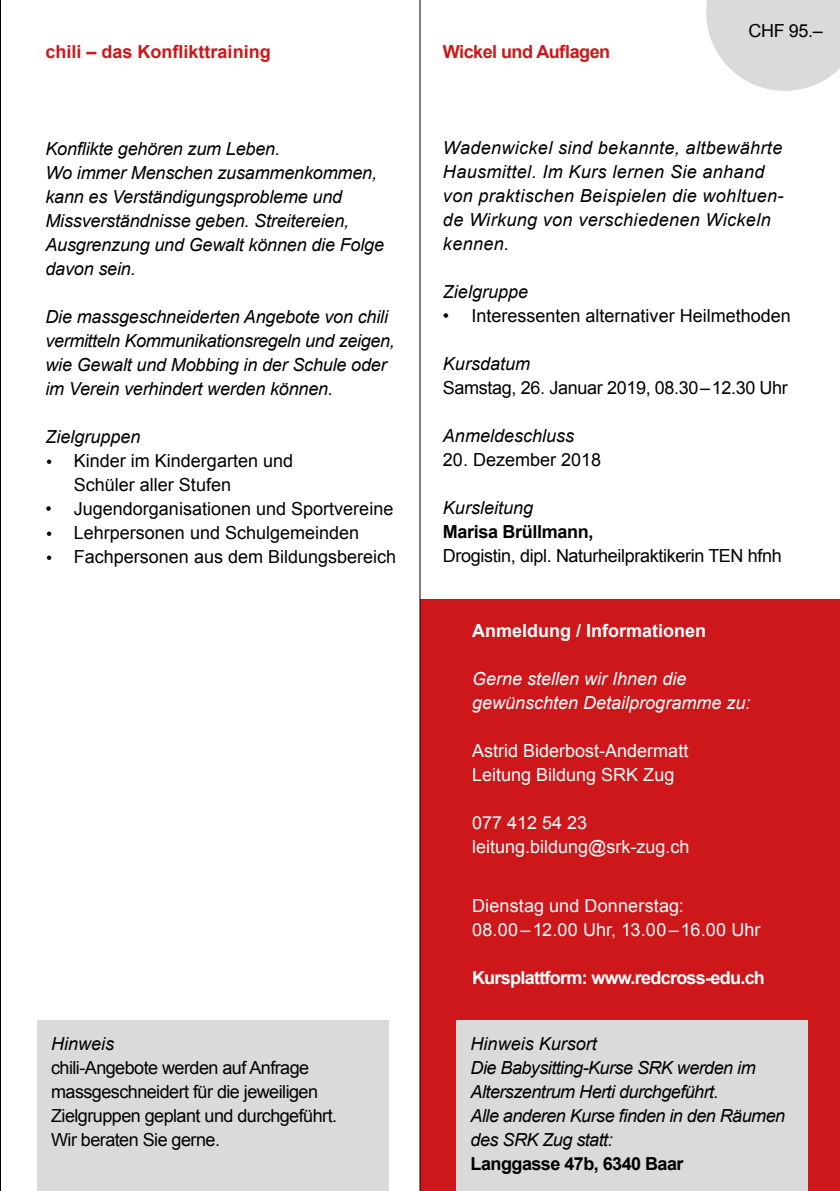
<style>
.page{position:relative;width:840px;height:1191px;background:#fff}
.page>*{position:absolute;margin:0;border:0;box-sizing:border-box;transform-origin:0 0}
.t1{font:italic 18px/24px "Arial";letter-spacing:-.01em;color:#000}
.t2{font:18px/24px "Arial";color:#000}
.t3{font:italic 18px/24px "Arial";letter-spacing:.02em;color:#000}
.t4{font:18px/24px "Arial";color:#fff}
.t5{font:italic 18px/24px "Arial";letter-spacing:-.03em;color:#000}
.t6{font:18px/24px "Arial";letter-spacing:-.03em;color:#000}
.t7{font:18px "Arial";letter-spacing:-.02em;color:#000}
.t8{font:italic 18px/24px "Arial";color:#fff}
.t9{font:700 18px "Arial";letter-spacing:-.03em;color:#000}
.t10{font:700 18px "Arial";letter-spacing:-.04em;color:#fff}
.t11{font:700 18px "Arial";color:#cd171a}
.t12{font:700 18px "Arial";color:#fff}
.t13{font:700 18px "Arial";letter-spacing:-.03em;color:#cd171a}
.s1{font-family:"The Sans"}
</style>
<div class="page">
<svg style="left:706px;top:0;width:133px;height:91px;background:#dfdfdf"></svg>
<div style="left:420px;top:599px;width:419px;height:592px;background:#cd171a"></div>
<div style="left:37px;top:1020px;width:351px;height:171px;background:#dadada"></div>
<div style="left:455px;top:1020px;width:352px;height:171px;background:#dadada"></div>
<hr style="left:419px;top:0;width:1px;height:1191px;background:#000">
<hr style="left:0;top:0;width:1px;height:1191px;background:#000">
<p class="t11" style="left:45px;top:42px;width:227px">chili – das Konflikttraining</p>
<p class="t1" style="left:45px;top:136px;width:340px">Konflikte gehören zum Leben.<br>Wo immer Menschen zusammenkommen, kann es Verständigungsprobleme und<br>Missverständnisse geben. Streitereien,<br>Ausgrenzung und Gewalt können die Folge davon sein.</p>
<p class="t1" style="left:45px;top:304px;width:351px">Die massgeschneiderten Angebote von chili vermitteln Kommunikationsregeln und zeigen, wie Gewalt und Mobbing in der Schule oder im Verein verhindert werden können.</p>
<p class="t1" style="left:45px;top:424px;width:97px">Zielgruppen</p>
<p class="t2" style="left:74px;top:448px;width:221px;text-indent:-28px"><span class="s1">•</span> Kinder im Kindergarten und<br>Schüler aller Stufen</p>
<p class="t2" style="left:45px;top:496px;width:349px">• Jugendorganisationen und Sportvereine</p>
<p class="t2" style="left:45px;top:520px;width:315px"><span class="s1">•</span> Lehrpersonen und Schulgemeinden</p>
<p class="t2" style="left:45px;top:544px;width:352px"><span class="s1">•</span> Fachpersonen aus dem Bildungsbereich</p>
<p class="t1" style="left:51px;top:1031px;width:64px">Hinweis</p>
<p class="t6" style="left:51px;top:1055px;width:287px">chili-Angebote werden auf Anfrage massgeschneidert für die jeweiligen Zielgruppen geplant und durchgeführt.<br>Wir beraten Sie gerne.</p>
<p class="t13" style="left:442px;top:42px;width:169px">Wickel und Auflagen</p>
<p class="t2" style="left:748px;top:19px;width:76px">CHF 95.–</p>
<p class="t3" style="left:442px;top:136px;width:342px">Wadenwickel sind bekannte, altbewährte Hausmittel. Im Kurs lernen Sie anhand von praktischen Beispielen die wohltuen&shy;de Wirkung von verschiedenen Wickeln kennen.</p>
<p class="t1" style="left:442px;top:280px;width:87px">Zielgruppe</p>
<p class="t2" style="left:442px;top:304px;width:349px">• Interessenten alternativer Heilmethoden</p>
<p class="t1" style="left:442px;top:352px;width:89px">Kursdatum</p>
<p class="t7" style="left:442px;top:378px;width:346px">Samstag, 26. Januar 2019, 08.30–12.30 Uhr</p>
<p class="t1" style="left:442px;top:424px;width:133px">Anmeldeschluss</p>
<p class="t2" style="left:442px;top:448px;width:160px">20. Dezember 2018</p>
<p class="t1" style="left:442px;top:496px;width:92px">Kursleitung</p>
<p class="t9" style="left:442px;top:522px;width:152px">Marisa Brüllmann,</p>
<p class="t7" style="left:442px;top:546px;width:340px">Drogistin, dipl. Naturheilpraktikerin TEN hfnh</p>
<p class="t12" style="left:472px;top:620px;width:236px">Anmeldung / Informationen</p>
<p class="t8" style="left:472px;top:666px;width:280px">Gerne stellen wir Ihnen die gewünschten Detailprogramme zu:</p>
<p class="t4" style="left:472px;top:738px;width:218px">Astrid Biderbost-Andermatt<br>Leitung Bildung SRK Zug</p>
<p class="t4" style="left:472px;top:810px;width:219px">077 412 54 23 leitung.bildung@srk-zug.ch</p>
<p class="t4" style="left:472px;top:894px;width:290px">Dienstag und Donnerstag:<br>08.00–12.00 Uhr, 13.00–16.00 Uhr</p>
<p class="t10" style="left:472px;top:968px;width:294px">Kursplattform: www.redcross-edu.ch</p>
<p class="t5" style="left:470px;top:1031px;width:316px">Hinweis Kursort<br>Die Babysitting-Kurse SRK werden im<br>Alterszentrum Herti durchgeführt.<br>Alle anderen Kurse finden in den Räumen des SRK Zug statt:</p>
<p class="t9" style="left:470px;top:1153px;width:214px">Langgasse 47b, 6340 Baar</p>
</div>
